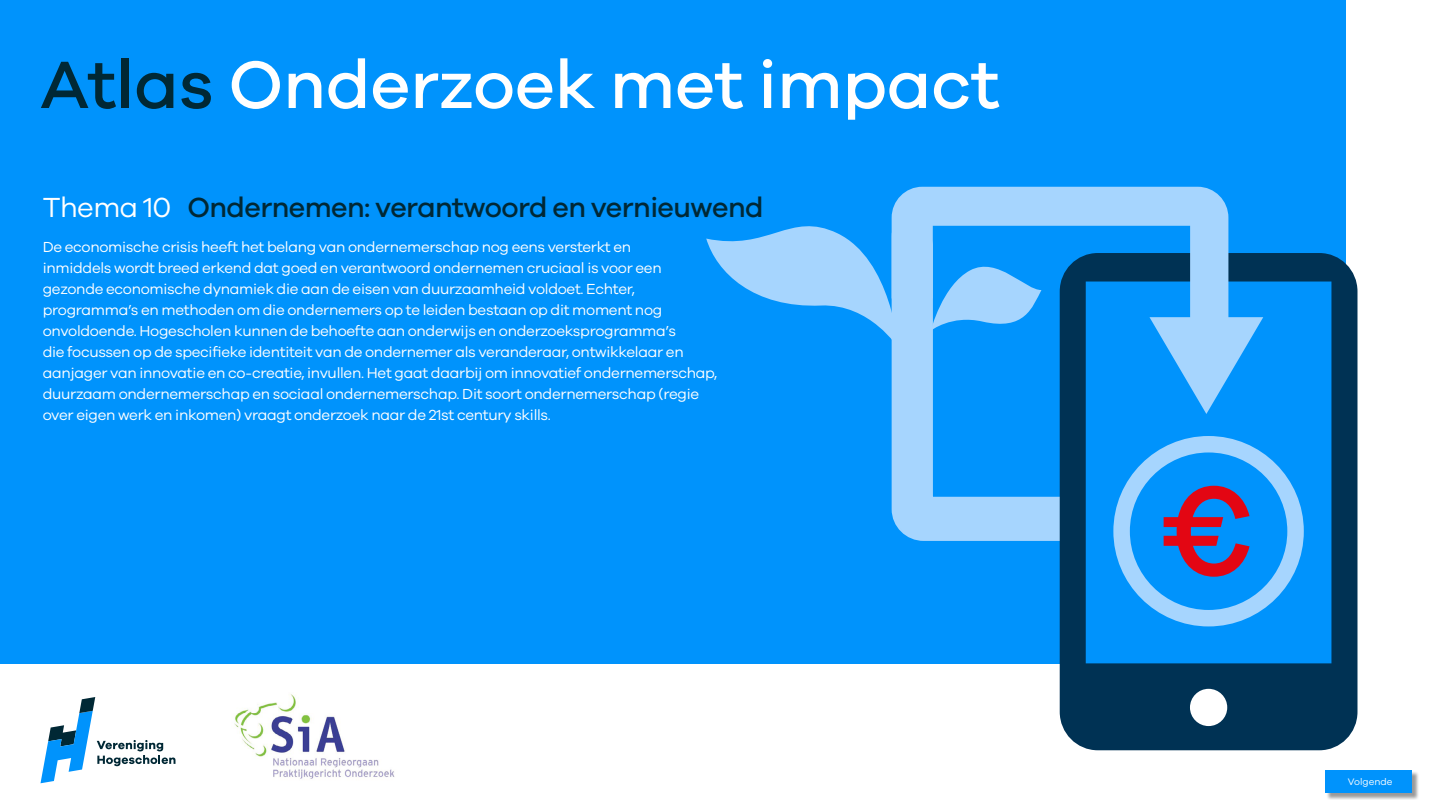
<style>
.page{position:relative;width:1440px;height:810px;background:#fff}
.page>*{position:absolute;margin:0;border:0;box-sizing:border-box;transform-origin:0 0}
.t1{font:500 69px "Galano Grotesque";color:#fff}
.t2{font:500 28.5px "Galano Grotesque";letter-spacing:-.02em;color:#002835}
.t3{font:15px/21px "Galano Grotesque";letter-spacing:-.02em;color:#fff}
.t4{font:9.75px "Galano Grotesque";color:#fff}
.s1{color:#002835}
.s2{font-weight:400;color:#fff}
</style>
<div class="page">
<div style="left:0;top:0;width:1346px;height:664px;background:#0093fc"></div>
<svg style="left:41px;top:697px;width:135px;height:86px"></svg>
<img style="left:234px;top:693px;width:161px;height:86px">
<div style="left:1326px;top:771px;width:93px;height:29px;background:#000;opacity:.4"></div>
<div style="left:1325px;top:770px;width:87px;height:23px;background:#0093fc"></div>
<svg style="left:891px;top:348px;width:169px;height:194px"></svg>
<svg style="left:1060px;top:253px;width:298px;height:497px;fill:#003254"></svg>
<svg style="left:706px;top:214px;width:186px;height:134px"></svg>
<svg style="left:892px;top:187px;width:371px;height:227px"></svg>
<svg style="left:1113px;top:436px;width:191px;height:190px"></svg>
<h1 class="t1" style="left:40px;top:43px;width:961px"><span class="s1">Atlas</span> Onderzoek met impact</h1>
<h2 class="t2" style="left:43px;top:190px;width:722px"><span class="s2">Thema 10</span> Ondernemen: verantwoord en vernieuwend</h2>
<p class="t3" style="left:43px;top:236px;width:676px">De economische crisis heeft het belang van ondernemerschap nog eens versterkt en<br>inmiddels wordt breed erkend dat goed en verantwoord ondernemen cruciaal is voor een gezonde economische dynamiek die aan de eisen van duurzaamheid voldoet. Echter, programma’s en methoden om die ondernemers op te leiden bestaan op dit moment nog onvoldoende. Hogescholen kunnen de behoefte aan onderwijs en onderzoeksprogramma’s<br>die focussen op de specifieke identiteit van de ondernemer als veranderaar, ontwikkelaar en aanjager van innovatie en co-creatie, invullen. Het gaat daarbij om innovatief ondernemerschap, duurzaam ondernemerschap en sociaal ondernemerschap. Dit soort ondernemerschap (regie over eigen werk en inkomen) vraagt onderzoek naar de 21st century skills.</p>
<p class="t4" style="left:1348px;top:775px;width:46px">Volgende</p>
</div>
